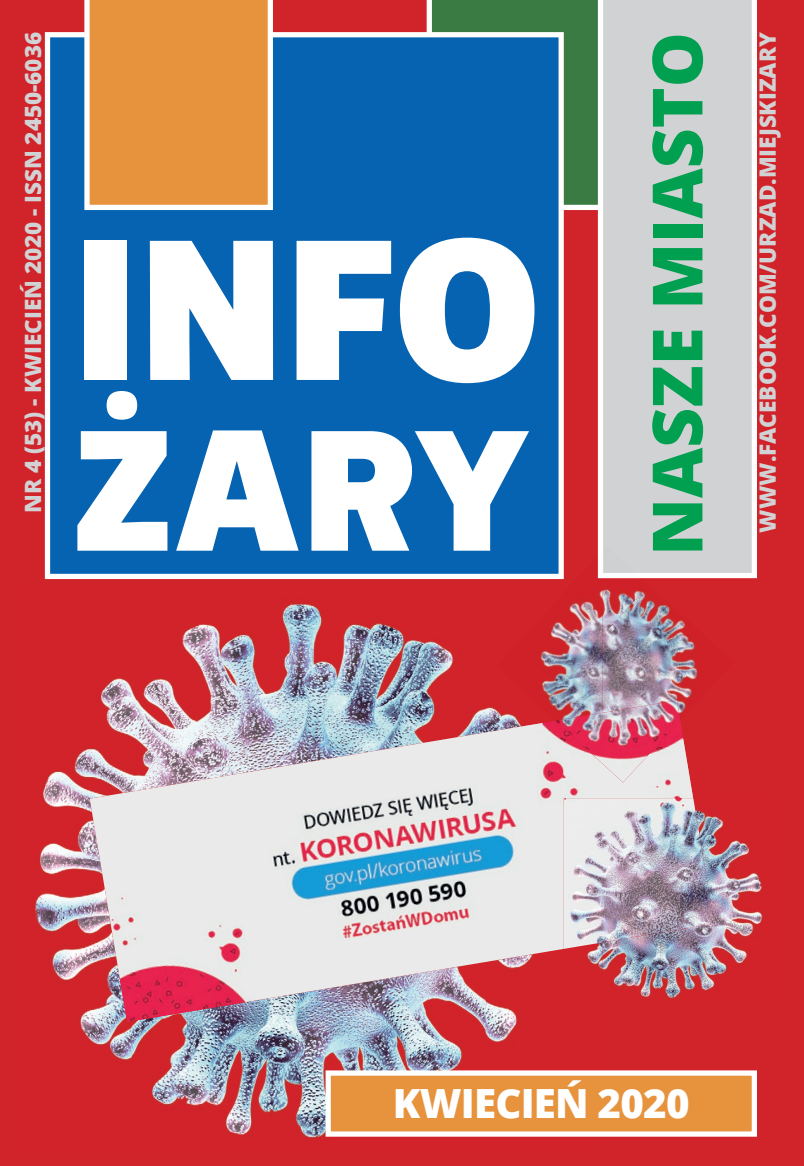
<style>
.page{position:relative;width:804px;height:1166px;background:#d1232a}
.page>*{position:absolute;margin:0;border:0;box-sizing:border-box;transform-origin:0 0}
.t1{font:900 198.62px "Cormac";color:#fff}
.t2{font:900 170.8px "Cormac";color:#fff}
.t3{font:800 69.3px "Open Sans";color:#00a050}
.t4{font:800 40.25px "Open Sans";letter-spacing:-.02em;color:#fff}
.t5{font:800 22.4px "Open Sans";color:#d1d2d4}
</style>
<div class="page">
<div style="left:426px;top:0;width:172px;height:210px;background:#3a7b43"></div>
<svg style="left:598px;top:0;width:159px;height:578px;background:#d4d5d7"></svg>
<div style="left:45px;top:32px;width:519px;height:547px;background:#0663b1;border:5px solid #fff"></div>
<svg style="left:84px;top:0;width:189px;height:210px;background:#e59648"></svg>
<img style="left:42px;top:624px;width:207px;height:211px">
<img style="left:249px;top:603px;width:247px;height:117px">
<img style="left:35px;top:835px;width:97px;height:225px">
<img style="left:485px;top:1022px;width:117px;height:115px">
<img style="left:132px;top:1022px;width:353px;height:116px">
<div style="left:325px;top:1070px;width:432px;height:66px;background:#e7923c;border:5px solid #fff"></div>
<img style="left:90px;top:720px;width:603px;height:302px">
<img style="left:660px;top:816px;width:103px;height:184px">
<img style="left:602px;top:949px;width:58px;height:51px">
<img style="left:564px;top:949px;width:38px;height:51px">
<img style="left:564px;top:798px;width:150px;height:151px">
<img style="left:602px;top:600px;width:96px;height:114px">
<img style="left:597px;top:555px;width:52px;height:81px">
<img style="left:603px;top:546px;width:33px;height:4px">
<img style="left:598px;top:550px;width:43px;height:28px">
<img style="left:496px;top:588px;width:106px;height:133px">
<img style="left:555px;top:700px;width:125px;height:82px">
<p class="t5" style="left:16px;top:513px;width:482px;rotate:-90deg">NR 4 (53) - KWIECIEŃ 2020 - ISSN 2450-6036</p>
<h1 class="t1" style="left:72px;top:176px;width:470px">INFO</h1>
<h2 class="t2" style="left:72px;top:376px;width:461px">ŻARY</h2>
<h3 class="t3" style="left:624px;top:556px;width:525px;rotate:-90deg">NASZE MIASTO</h3>
<p class="t5" style="left:750px;top:532px;width:502px;rotate:-90deg">WWW.FACEBOOK.COM/URZAD.MIEJSKIZARY</p>
<h3 class="t4" style="left:393px;top:1073px;width:298px">KWIECIEŃ 2020</h3>
</div>
